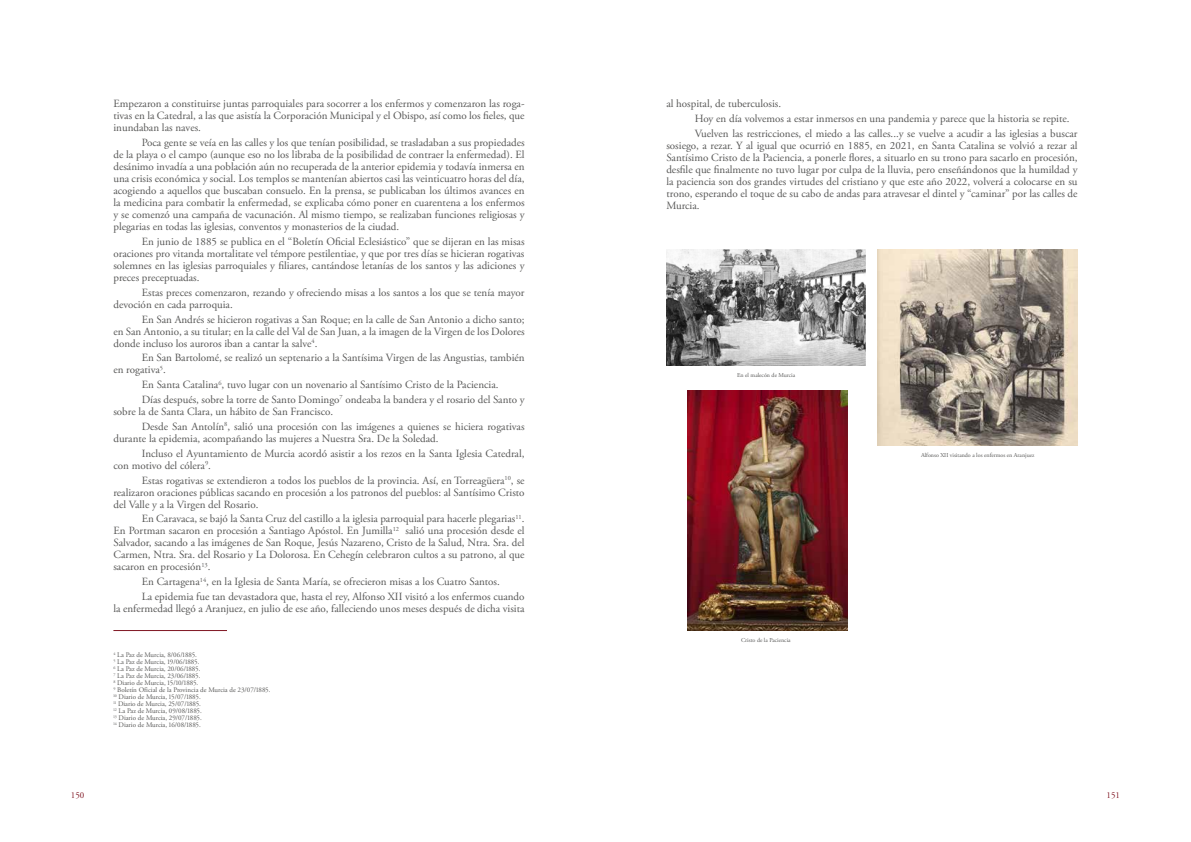
<style>
.page{position:relative;width:1191px;height:842px;background:#fff}
.page>*{position:absolute;margin:0;border:0;box-sizing:border-box;transform-origin:0 0}
.t1{font:11px/12px "Adobe Garamond Pro";color:#575756}
.t2{font:9px "Adobe Garamond Pro";color:#801623}
.t3{font:7px/7px "Adobe Garamond Pro";color:#575756}
.t4{font:6px "Adobe Garamond Pro";color:#575756}
</style>
<div class="page">
<hr style="left:113px;top:630px;width:114px;height:1px;background:#801623">
<img style="left:666px;top:249px;width:200px;height:117px">
<img style="left:878px;top:249px;width:199px;height:196px">
<img style="left:687px;top:390px;width:160px;height:241px">
<p class="t1" style="left:113px;top:98px;width:413px;text-align:justify">Empezaron a constituirse juntas parroquiales para socorrer a los enfermos y comenzaron las roga&shy;tivas en la Catedral, a las que asistía la Corporación Municipal y el Obispo, así como los fieles, que inundaban las naves.</p>
<p class="t1" style="left:113px;top:137px;width:413px;text-align:justify;text-indent:28px">Poca gente se veía en las calles y los que tenían posibilidad, se trasladaban a sus propiedades de la playa o el campo (aunque eso no los libraba de la posibilidad de contraer la enfermedad). El desánimo invadía a una población aún no recuperada de la anterior epidemia y todavía inmersa en una crisis económica y social. Los templos se mantenían abiertos casi las veinticuatro horas del día, acogiendo a aquellos que buscaban consuelo. En la prensa, se publicaban los últimos avances en la medicina para combatir la enfermedad, se explicaba cómo poner en cuarentena a los enfermos y se comenzó una campaña de vacunación. Al mismo tiempo, se realizaban funciones religiosas y plegarias en todas las iglesias, conventos y monasterios de la ciudad.</p>
<p class="t1" style="left:113px;top:236px;width:413px;text-align:justify;text-indent:28px">En junio de 1885 se publica en el “Boletín Oficial Eclesiástico” que se dijeran en las misas oraciones pro vitanda mortalitate vel témpore pestilentiae, y que por tres días se hicieran rogativas solemnes en las iglesias parroquiales y filiares, cantándose letanías de los santos y las adiciones y preces preceptuadas.</p>
<p class="t1" style="left:113px;top:287px;width:413px;text-indent:28px">Estas preces comenzaron, rezando y ofreciendo misas a los santos a los que se tenía mayor devoción en cada parroquia.</p>
<p class="t1" style="left:113px;top:313px;width:413px;text-align:justify;text-indent:28px">En San Andrés se hicieron rogativas a San Roque; en la calle de San Antonio a dicho santo; en San Antonio, a su titular; en la calle del Val de San Juan, a la imagen de la Virgen de los Dolores donde incluso los auroros iban a cantar la salve<sup>4</sup>.</p>
<p class="t1" style="left:113px;top:352px;width:413px;text-indent:28px">En San Bartolomé, se realizó un septenario a la Santísima Virgen de las Angustias, también en rogativa<sup>5</sup>.</p>
<p class="t1" style="left:142px;top:378px;width:384px;line-height:14.8px">En Santa Catalina<sup>6</sup>, tuvo lugar con un novenario al Santísimo Cristo de la Paciencia.<br>Días después, sobre la torre de Santo Domingo<sup>7</sup> ondeaba la bandera y el rosario del Santo y</p>
<p class="t1" style="left:142px;top:405px;width:384px;line-height:14.8px;text-indent:-28px">sobre la de Santa Clara, un hábito de San Francisco.<br>Desde San Antolín<sup>8</sup>, salió una procesión con las imágenes a quienes se hiciera rogativas</p>
<p class="t1" style="left:142px;top:431px;width:384px;line-height:14.8px;text-indent:-28px">durante la epidemia, acompañando las mujeres a Nuestra Sra. De la Soledad.<br>Incluso el Ayuntamiento de Murcia acordó asistir a los rezos en la Santa Iglesia Catedral,</p>
<p class="t1" style="left:142px;top:458px;width:384px;line-height:14.8px;text-indent:-28px">con motivo del cólera<sup>9</sup>.<br>Estas rogativas se extendieron a todos los pueblos de la provincia. Así, en Torreagüera<sup>10</sup>, se</p>
<p class="t1" style="left:113px;top:486px;width:413px">realizaron oraciones públicas sacando en procesión a los patronos del pueblos: al Santísimo Cristo del Valle y a la Virgen del Rosario.</p>
<p class="t1" style="left:113px;top:513px;width:413px;text-align:justify;text-indent:28px">En Caravaca, se bajó la Santa Cruz del castillo a la iglesia parroquial para hacerle plegarias<sup>11</sup>.<br>En Portman sacaron en procesión a Santiago Apóstol. En Jumilla<sup>12</sup> salió una procesión desde el Salvador, sacando a las imágenes de San Roque, Jesús Nazareno, Cristo de la Salud, Ntra. Sra. del Carmen, Ntra. Sra. del Rosario y La Dolorosa. En Cehegín celebraron cultos a su patrono, al que sacaron en procesión<sup>13</sup>.</p>
<p class="t1" style="left:142px;top:575px;width:384px;line-height:14.8px">En Cartagena<sup>14</sup>, en la Iglesia de Santa María, se ofrecieron misas a los Cuatro Santos.<br>La epidemia fue tan devastadora que, hasta el rey, Alfonso XII visitó a los enfermos cuando</p>
<p class="t1" style="left:113px;top:603px;width:413px">la enfermedad llegó a Aranjuez, en julio de ese año, falleciendo unos meses después de dicha visita</p>
<p class="t3" style="left:113px;top:651px;width:159px"><sup>4</sup> La Paz de Murcia, 8/06/1885.<br><sup>5</sup> La Paz de Murcia, 19/06/1885.<br><sup>6</sup> La Paz de Murcia, 20/06/1885.<br><sup>7</sup> La Paz de Murcia, 23/06/1885.<br><sup>8</sup> Diario de Murcia, 15/10/1885.<br><sup>9</sup> Boletín Oficial de la Provincia de Murcia de 23/07/1885.<br><sup>10</sup> Diario de Murcia, 15/07/1885.<br><sup>11</sup> Diario de Murcia, 25/07/1885.<br><sup>12</sup> La Paz de Murcia, 09/08/1885.<br><sup>13</sup> Diario de Murcia, 29/07/1885.<br><sup>14</sup> Diario de Murcia, 16/08/1885.</p>
<p class="t1" style="left:694px;top:97px;width:384px;line-height:14.8px;text-indent:-28px">al hospital, de tuberculosis.<br>Hoy en día volvemos a estar inmersos en una pandemia y parece que la historia se repite.<br>Vuelven las restricciones, el miedo a las calles...y se vuelve a acudir a las iglesias a buscar</p>
<p class="t1" style="left:666px;top:140px;width:413px;text-align:justify">sosiego, a rezar. Y al igual que ocurrió en 1885, en 2021, en Santa Catalina se volvió a rezar al Santísimo Cristo de la Paciencia, a ponerle flores, a situarlo en su trono para sacarlo en procesión, desfile que finalmente no tuvo lugar por culpa de la lluvia, pero enseñándonos que la humildad y la paciencia son dos grandes virtudes del cristiano y que este año 2022, volverá a colocarse en su trono, esperando el toque de su cabo de andas para atravesar el dintel y “caminar” por las calles de Murcia.</p>
<p class="t4" style="left:737px;top:372px;width:60px">En el malecón de Murcia</p>
<p class="t4" style="left:741px;top:637px;width:51px">Cristo de la Paciencia</p>
<p class="t4" style="left:921px;top:451px;width:115px">Alfonso XII visitando a los enfermos en Aranjuez</p>
<p class="t2" style="left:71px;top:789px;width:15px">150</p>
<p class="t2" style="left:1106px;top:789px;width:15px">151</p>
</div>
